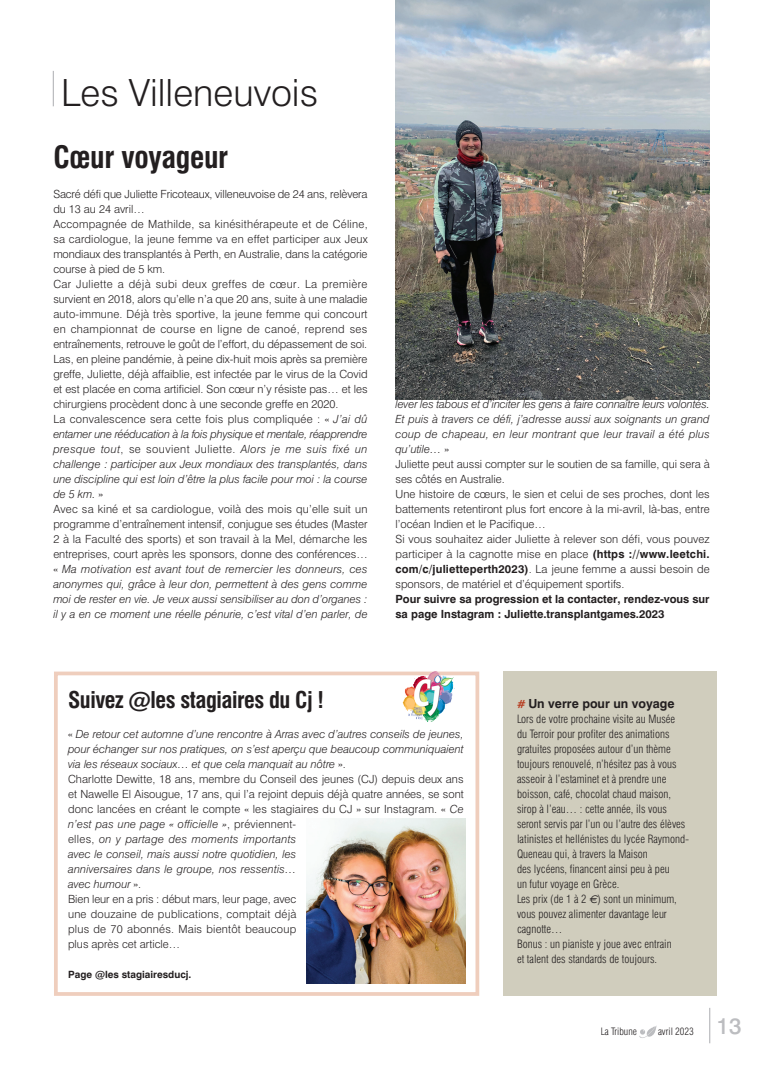
<style>
.page{position:relative;width:780px;height:1088px;background:#fff}
.page>*{position:absolute;margin:0;border:0;box-sizing:border-box;transform-origin:0 0}
.t1{font:300 37.5px "Swiss 721 BT";color:#231f20}
.txt_cond{font:700 condensed 30px "Swiss 721 BT";letter-spacing:-.01em;color:#231f20}
.txt_cond-2{font:700 condensed 22.5px "Swiss 721 BT";letter-spacing:-.02em;color:#231f20}
.t2{font:500 22.5px "Swiss 721 BT";color:#bcbdc0}
.texte_brèves{font:700 12.5px "Swiss 721 BT";color:#231f20}
.txt_cond-3{font:300 11.25px/15px "Swiss 721 BT";color:#231f20;text-align:justify}
.txt_cond-4{font:italic 300 11.25px/15px "Swiss 721 BT";color:#231f20;text-align:justify}
.texte_brèves-2{font:300 condensed 11.25px/15px "Swiss 721 BT";color:#231f20}
.txt_cond-5{font:700 11.25px/15px "Swiss 721 BT";color:#231f20}
.infos{font:700 10px "Swiss 721 BT";color:#231f20}
.t3{font:300 condensed 10px "Swiss 721 BT";color:#231f20}
.s1{font-style:normal}
.s2{font-style:italic}
.s3{font-weight:700}
.s4{font-stretch:condensed;font-size:11.25px;color:#b73d20}
.s5{font-family:"Euro Sans";font-weight:400;font-style:italic;font-stretch:normal}
</style>
<div class="page">
<hr style="left:709px;top:1008px;width:1px;height:35px;background:#bcbdc0">
<div style="left:503px;top:671px;width:213px;height:325px;background:#d0cdbd"></div>
<img style="left:639px;top:1026px;width:18px;height:12px">
<hr style="left:53px;top:71px;width:1px;height:35px;background:#bcbdc0">
<img style="left:395px;top:0;width:314px;height:399px">
<div style="left:54px;top:671px;width:425px;height:325px;border:4px solid #efcebd"></div>
<img style="left:307px;top:819px;width:159px;height:164px">
<img style="left:400px;top:671px;width:63px;height:51px">
<p class="t1" style="left:61px;top:70px;width:258px">Les Villeneuvois</p>
<p class="txt_cond" style="left:53px;top:139px;width:176px">Cœur voyageur</p>
<p class="txt_cond-3" style="left:53px;top:186px;width:316px">Sacré défi que Juliette Fricoteaux, villeneuvoise de 24 ans, relèvera du 13 au 24 avril…</p>
<p class="txt_cond-3" style="left:53px;top:216px;width:316px">Accompagnée de Mathilde, sa kinésithérapeute et de Céline, sa cardiologue, la jeune femme va en effet participer aux Jeux mondiaux des transplantés à Perth, en Australie, dans la catégorie course à pied de 5 km.</p>
<p class="txt_cond-3" style="left:53px;top:276px;width:316px">Car Juliette a déjà subi deux greffes de cœur. La première survient en 2018, alors qu’elle n’a que 20 ans, suite à une maladie auto-immune. Déjà très sportive, la jeune femme qui concourt en championnat de course en ligne de canoé, reprend ses entraînements, retrouve le goût de l’effort, du dépassement de soi.<br>Las, en pleine pandémie, à peine dix-huit mois après sa première greffe, Juliette, déjà affaiblie, est infectée par le virus de la Covid et est placée en coma artificiel. Son cœur n’y résiste pas… et les chirurgiens procèdent donc à une seconde greffe en 2020.</p>
<p class="txt_cond-4" style="left:53px;top:411px;width:316px"><span class="s1">La convalescence sera cette fois plus compliquée : «</span> J’ai dû entamer une rééducation à la fois physique et mentale, réapprendre presque tout<span class="s1">, se souvient Juliette.</span> Alors je me suis fixé un challenge : participer aux Jeux mondiaux des transplantés, dans une discipline qui est loin d’être la plus facile pour moi : la course de 5 km. <span class="s1">»</span></p>
<p class="txt_cond-3" style="left:53px;top:501px;width:316px">Avec sa kiné et sa cardiologue, voilà des mois qu’elle suit un programme d’entraînement intensif, conjugue ses études (Master 2 à la Faculté des sports) et son travail à la Mel, démarche les entreprises, court après les sponsors, donne des conférences… « <span class="s2">Ma motivation est avant tout de remercier les donneurs, ces anonymes qui, grâce à leur don, permettent à des gens comme moi de rester en vie. Je veux aussi sensibiliser au don d’organes : il y a en ce moment une réelle pénurie, c’est vital d’en parler, de</span></p>
<p class="txt_cond-4" style="left:395px;top:396px;width:316px">lever les tabous et d’inciter les gens à faire connaître leurs volontés.<br>Et puis à travers ce défi, j’adresse aussi aux soignants un grand coup de chapeau, en leur montrant que leur travail a été plus qu’utile… <span class="s1">»</span></p>
<p class="txt_cond-3" style="left:395px;top:456px;width:316px">Juliette peut aussi compter sur le soutien de sa famille, qui sera à ses côtés en Australie.</p>
<p class="txt_cond-3" style="left:395px;top:486px;width:316px">Une histoire de cœurs, le sien et celui de ses proches, dont les battements retentiront plus fort encore à la mi-avril, là-bas, entre l’océan Indien et le Pacifique…</p>
<p class="txt_cond-3" style="left:395px;top:531px;width:316px">Si vous souhaitez aider Juliette à relever son défi, vous pouvez participer à la cagnotte mise en place <span class="s3">(https ://www.leetchi. com/c/julietteperth2023)</span>. La jeune femme a aussi besoin de sponsors, de matériel et d’équipement sportifs.</p>
<p class="txt_cond-5" style="left:395px;top:591px;width:315px">Pour suivre sa progression et la contacter, rendez-vous sur sa page Instagram : Juliette.transplantgames.2023</p>
<p class="txt_cond-2" style="left:68px;top:686px;width:257px">Suivez @les stagiaires du Cj !</p>
<p class="txt_cond-4" style="left:68px;top:726px;width:397px"><span class="s1">«</span> De retour cet automne d’une rencontre à Arras avec d’autres conseils de jeunes, pour échanger sur nos pratiques, on s’est aperçu que beaucoup communiquaient via les réseaux sociaux… et que cela manquait au nôtre <span class="s1">».</span></p>
<p class="txt_cond-3" style="left:68px;top:771px;width:397px;text-align:left">Charlotte Dewitte, 18 ans, membre du Conseil des jeunes (CJ) depuis deux ans et Nawelle El Aisougue, 17 ans, qui l’a rejoint depuis déjà quatre années, se sont donc lancées en créant le compte « les stagiaires du CJ » sur Instagram. « <span class="s2">Ce n’est pas une page « officielle »</span>, préviennent-<br>elles, <span class="s2">on y partage des moments importants<br>avec le conseil, mais aussi notre quotidien, les<br>anniversaires dans le groupe, nos ressentis…<br>avec humour</span> ».</p>
<p class="txt_cond-3" style="left:68px;top:891px;width:230px">Bien leur en a pris : début mars, leur page, avec une douzaine de publications, comptait déjà plus de 70 abonnés. Mais bientôt beaucoup plus après cet article…</p>
<p class="infos" style="left:68px;top:968px;width:125px">Page @les stagiairesducj.</p>
<p class="texte_brèves" style="left:517px;top:696px;width:159px"><span class="s4">#</span> Un verre pour un voyage</p>
<p class="texte_brèves-2" style="left:517px;top:711px;width:174px">Lors de votre prochaine visite au Musée<br>du Terroir pour profiter des animations gratuites proposées autour d’un thème toujours renouvelé, n’hésitez pas à vous asseoir à l’estaminet et à prendre une boisson, café, chocolat chaud maison, sirop à l’eau… : cette année, ils vous seront servis par l’un ou l’autre des élèves latinistes et hellénistes du lycée Raymond-Queneau qui, à travers la Maison</p>
<p class="texte_brèves-2" style="left:517px;top:861px;width:154px">des lycéens, financent ainsi peu à peu</p>
<p class="texte_brèves-2" style="left:517px;top:876px;width:104px">un futur voyage en Grèce.</p>
<p class="texte_brèves-2" style="left:517px;top:891px;width:161px">Les prix (de 1 à 2 <span class="s5">€</span>) sont un minimum, vous pouvez alimenter davantage leur cagnotte…</p>
<p class="texte_brèves-2" style="left:517px;top:936px;width:156px">Bonus : un pianiste y joue avec entrain</p>
<p class="texte_brèves-2" style="left:517px;top:951px;width:142px">et talent des standards de toujours.</p>
<p class="t3" style="left:600px;top:1025px;width:38px">La Tribune</p>
<p class="t3" style="left:658px;top:1025px;width:37px">avril 2023</p>
<p class="t2" style="left:716px;top:1013px;width:27px">13</p>
</div>
